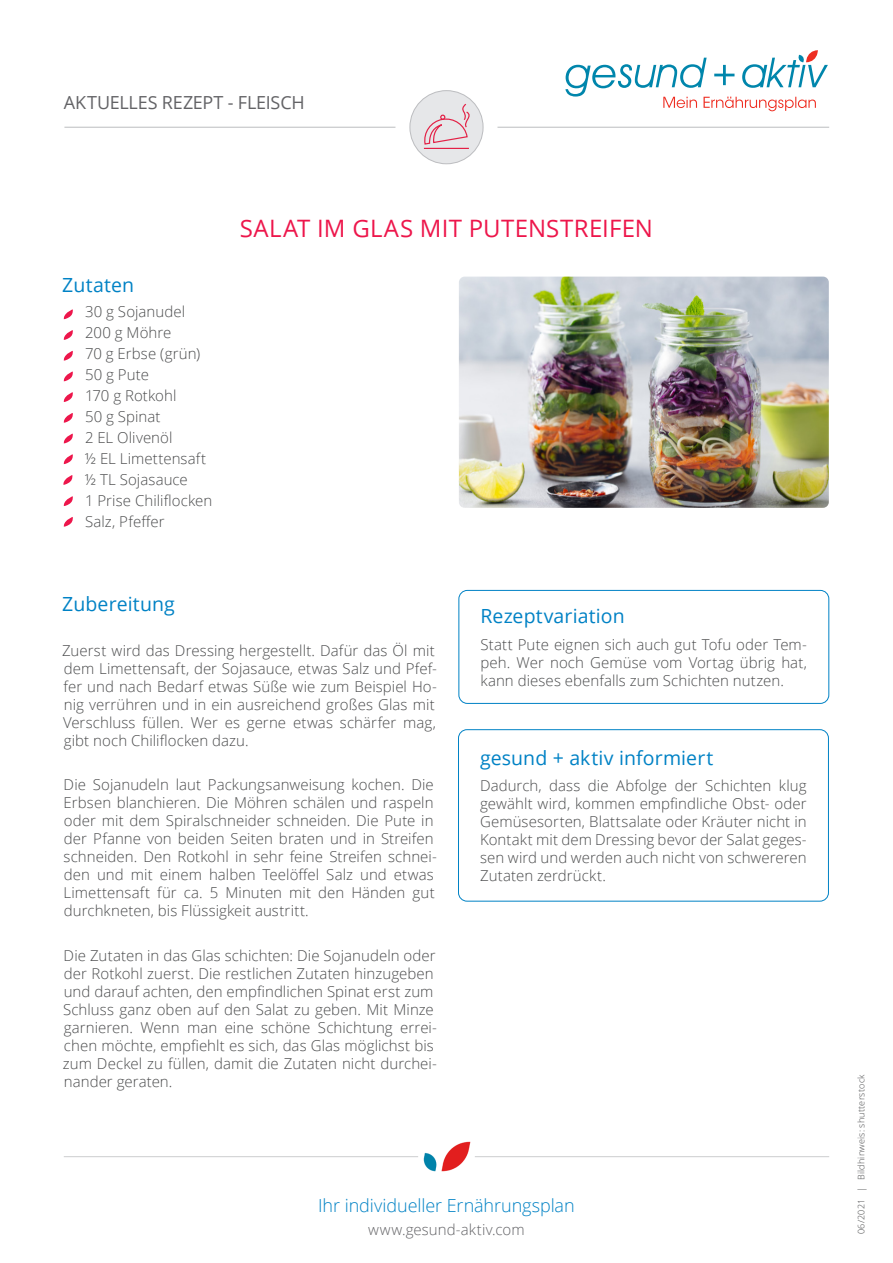
<style>
.page{position:relative;width:893px;height:1263px;background:#fff}
.page>*{position:absolute;margin:0;border:0;box-sizing:border-box;transform-origin:0 0}
.Haedline_-_16_pt_-_r{font:24px "Open Sans";letter-spacing:.01em;color:#ed164b}
.Headline_Blau_im_Kas{font:19.5px "Open Sans";letter-spacing:.005em;color:#0082c5}
.Haedline_-_13_pt_-_b{font:19.5px "Open Sans";letter-spacing:.005em;color:#0082c5}
.Footer_-_12_pt_-_bla{font:300 18px "Open Sans";letter-spacing:-.005em;color:#0082c5}
.NL___Thema_-_grau{font:18px "Open Sans";letter-spacing:-.01em;color:#636366}
.Haedline_-_13_pt_-_b-2{font:300 15px/18px "Open Sans";letter-spacing:.005em;color:#4b4c4d}
.Fließtext_grau_im_Ka{font:300 15px/18px "Open Sans";letter-spacing:.005em;color:#4b4c4d;text-align:justify}
.Fließtext_-_10_pt{font:300 15px "Open Sans";letter-spacing:.005em;color:#4b4c4d}
.Footer_-_10_pt_-_gra{font:300 15px "Open Sans";letter-spacing:.01em;color:#636366}
.Datum__Seite__Bildqu{font:300 9px "Open Sans";letter-spacing:.025em;color:#4b4c4d}
</style>
<div class="page">
<div style="left:458px;top:590px;width:371px;height:114px;border:1px solid #0082c5;border-radius:9px"></div>
<hr style="left:64px;top:127px;width:765px;height:1px;background:#bcbdc0">
<div style="left:395px;top:76px;width:102px;height:102px;background:#fff;border-radius:50%"></div>
<hr style="left:64px;top:1156px;width:765px;height:1px;background:#cccdcf">
<div style="left:418px;top:1128px;width:57px;height:57px;background:#fff;border-radius:50%"></div>
<div style="left:410px;top:91px;width:73px;height:73px;background:#e6e7e9;border-radius:50%"></div>
<div style="left:410px;top:90px;width:73px;height:74px;border:1px solid #bcbdc0;border-radius:50%"></div>
<svg style="left:424px;top:103px;width:50px;height:42px"></svg>
<hr style="left:424px;top:148px;width:45px;height:1px;background:#e32146">
<img style="left:459px;top:277px;width:370px;height:231px">
<div style="left:458px;top:729px;width:371px;height:172px;border:1px solid #0082c5;border-radius:9px"></div>
<svg style="left:64px;top:330px;width:9px;height:10px"></svg>
<svg style="left:64px;top:309px;width:9px;height:10px"></svg>
<svg style="left:64px;top:351px;width:9px;height:10px"></svg>
<svg style="left:64px;top:371px;width:9px;height:10px"></svg>
<svg style="left:64px;top:392px;width:9px;height:10px"></svg>
<svg style="left:64px;top:413px;width:9px;height:10px"></svg>
<svg style="left:64px;top:433px;width:9px;height:10px"></svg>
<svg style="left:64px;top:454px;width:9px;height:10px"></svg>
<svg style="left:63px;top:475px;width:10px;height:10px"></svg>
<svg style="left:64px;top:496px;width:9px;height:10px"></svg>
<svg style="left:64px;top:517px;width:9px;height:10px"></svg>
<svg style="left:565px;top:50px;width:263px;height:61px"></svg>
<img style="left:423px;top:1141px;width:48px;height:31px">
<p class="NL___Thema_-_grau" style="left:64px;top:90px;width:242px">AKTUELLES REZEPT - FLEISCH</p>
<p class="Haedline_-_13_pt_-_b" style="left:62px;top:271px;width:73px">Zutaten</p>
<p class="Fließtext_-_10_pt" style="left:85px;top:301px;width:102px">30 g Sojanudel</p>
<p class="Fließtext_-_10_pt" style="left:85px;top:322px;width:88px">200 g Möhre</p>
<p class="Fließtext_-_10_pt" style="left:85px;top:343px;width:117px">70 g Erbse (grün)</p>
<p class="Fließtext_-_10_pt" style="left:85px;top:364px;width:65px">50 g Pute</p>
<p class="Fließtext_-_10_pt" style="left:85px;top:385px;width:93px">170 g Rotkohl</p>
<p class="Fließtext_-_10_pt" style="left:85px;top:406px;width:77px">50 g Spinat</p>
<p class="Fließtext_-_10_pt" style="left:85px;top:427px;width:89px">2 EL Olivenöl</p>
<p class="Fließtext_-_10_pt" style="left:85px;top:448px;width:123px">½ EL Limettensaft</p>
<p class="Fließtext_-_10_pt" style="left:85px;top:469px;width:104px">½ TL Sojasauce</p>
<p class="Fließtext_-_10_pt" style="left:85px;top:490px;width:129px">1 Prise Chiliflocken</p>
<p class="Fließtext_-_10_pt" style="left:85px;top:511px;width:81px">Salz, Pfeffer</p>
<p class="Haedline_-_16_pt_-_r" style="left:240px;top:212px;width:415px">SALAT IM GLAS MIT PUTENSTREIFEN</p>
<p class="Haedline_-_13_pt_-_b" style="left:62px;top:591px;width:114px">Zubereitung</p>
<p class="Haedline_-_13_pt_-_b-2" style="left:62px;top:641px;width:376px">Zuerst wird das Dressing hergestellt. Dafür das Öl mit dem Limettensaft, der Sojasauce, etwas Salz und Pfef&shy;fer und nach Bedarf etwas Süße wie zum Beispiel Ho&shy;nig verrühren und in ein ausreichend großes Glas mit Verschluss füllen. Wer es gerne etwas schärfer mag, gibt noch Chiliflocken dazu.</p>
<p class="Haedline_-_13_pt_-_b-2" style="left:64px;top:775px;width:375px">Die Sojanudeln laut Packungsanweisung kochen. Die Erbsen blanchieren. Die Möhren schälen und raspeln oder mit dem Spiralschneider schneiden. Die Pute in der Pfanne von beiden Seiten braten und in Streifen schneiden. Den Rotkohl in sehr feine Streifen schnei&shy;den und mit einem halben Teelöffel Salz und etwas Limettensaft für ca. 5 Minuten mit den Händen gut durchkneten, bis Flüssigkeit austritt.</p>
<p class="Haedline_-_13_pt_-_b-2" style="left:63px;top:946px;width:376px">Die Zutaten in das Glas schichten: Die Sojanudeln oder der Rotkohl zuerst. Die restlichen Zutaten hinzugeben und darauf achten, den empfindlichen Spinat erst zum Schluss ganz oben auf den Salat zu geben. Mit Minze garnieren. Wenn man eine schöne Schichtung errei&shy;chen möchte, empfiehlt es sich, das Glas möglichst bis zum Deckel zu füllen, damit die Zutaten nicht durchei&shy;nander geraten.</p>
<p class="Headline_Blau_im_Kas" style="left:480px;top:603px;width:146px">Rezeptvariation</p>
<p class="Fließtext_grau_im_Ka" style="left:480px;top:635px;width:328px">Statt Pute eignen sich auch gut Tofu oder Tem&shy;peh. Wer noch Gemüse vom Vortag übrig hat, kann dieses ebenfalls zum Schichten nutzen.</p>
<p class="Headline_Blau_im_Kas" style="left:480px;top:744px;width:235px">gesund + aktiv informiert</p>
<p class="Fließtext_grau_im_Ka" style="left:480px;top:776px;width:328px">Dadurch, dass die Abfolge der Schichten klug gewählt wird, kommen empfindliche Obst- oder Gemüsesorten, Blattsalate oder Kräuter nicht in Kontakt mit dem Dressing bevor der Salat geges&shy;sen wird und werden auch nicht von schwereren Zutaten zerdrückt.</p>
<p class="Footer_-_12_pt_-_bla" style="left:318px;top:1193px;width:258px">Ihr individueller Ernährungsplan</p>
<p class="Footer_-_10_pt_-_gra" style="left:368px;top:1219px;width:158px">www.gesund-aktiv.com</p>
<p class="Datum__Seite__Bildqu" style="left:855px;top:1234px;width:161px;rotate:-90deg">06/2021 | Bildhinweis: shutterstock</p>
</div>
